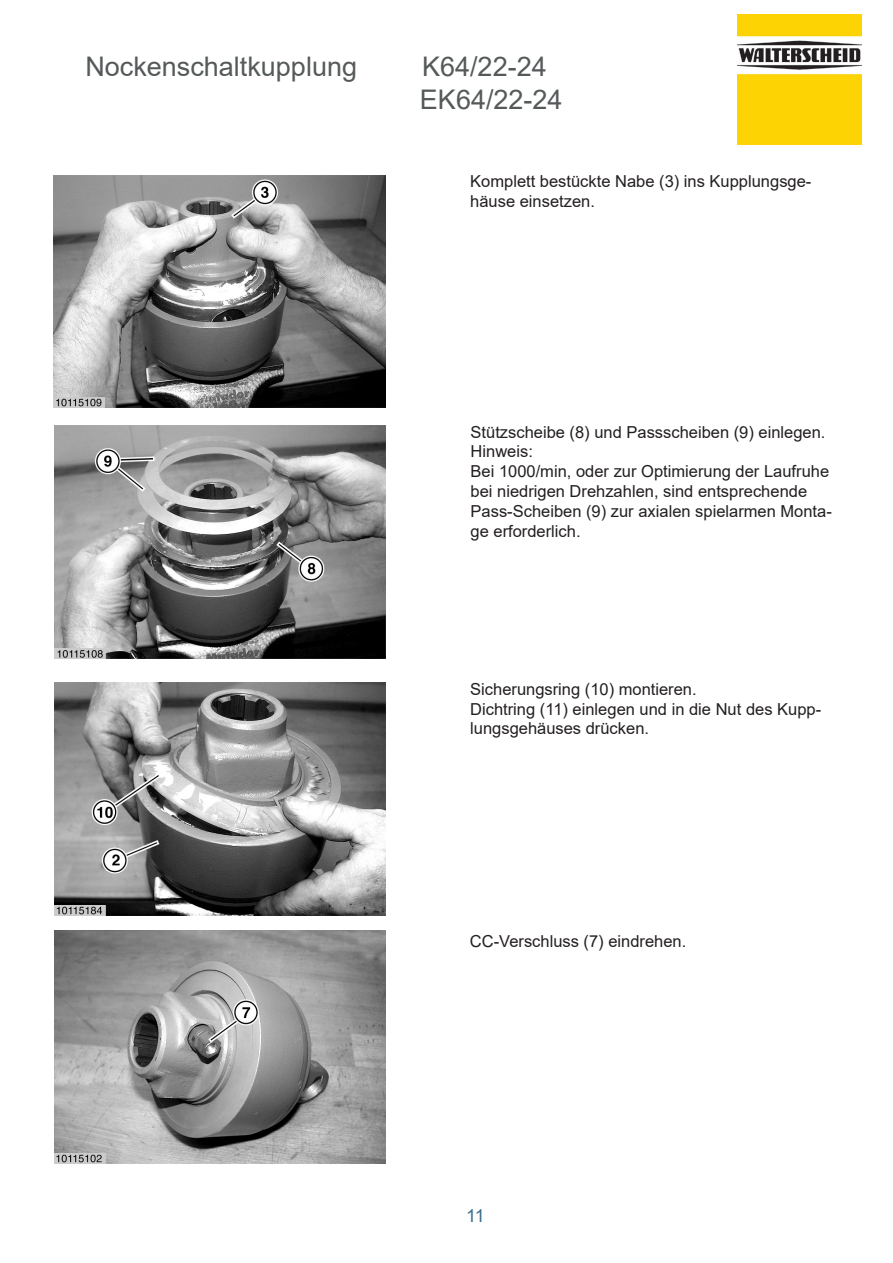
<style>
.page{position:relative;width:893px;height:1263px;background:#fff}
.page>*{position:absolute;margin:0;border:0;box-sizing:border-box;transform-origin:0 0}
.t1{font:27px/32.4px "Arial";color:#55595a}
.t2{font:18px "Arial";color:#386e8f}
.t3{font:16.5px/19.8px "Arial";color:#231f20}
</style>
<div class="page">
<img style="left:737px;top:14px;width:124px;height:131px">
<img style="left:54px;top:175px;width:331px;height:233px">
<img style="left:54px;top:426px;width:331px;height:232px">
<img style="left:54px;top:683px;width:331px;height:232px">
<img style="left:54px;top:931px;width:331px;height:233px">
<h1 class="t1" style="left:85px;top:50px;width:273px">Nockenschaltkupplung</h1>
<h1 class="t1" style="left:420px;top:50px;width:144px">K64/22-24<br>EK64/22-24</h1>
<p class="t3" style="left:470px;top:171px;width:343px">Komplett bestückte Nabe (3) ins Kupplungsge&shy;häuse einsetzen.</p>
<p class="t3" style="left:471px;top:422px;width:363px">Stützscheibe (8) und Passscheiben (9) einlegen.<br>Hinweis:<br>Bei 1000/min, oder zur Optimierung der Laufruhe bei niedrigen Drehzahlen, sind entsprechende Pass-Scheiben (9) zur axialen spielarmen Monta&shy;ge erforderlich.</p>
<p class="t3" style="left:470px;top:679px;width:352px">Sicherungsring (10) montieren.<br>Dichtring (11) einlegen und in die Nut des Kupp&shy;lungsgehäuses drücken.</p>
<p class="t3" style="left:470px;top:932px;width:218px">CC-Verschluss (7) eindrehen.</p>
<p class="t2" style="left:466px;top:1203px;width:20px">11</p>
</div>
